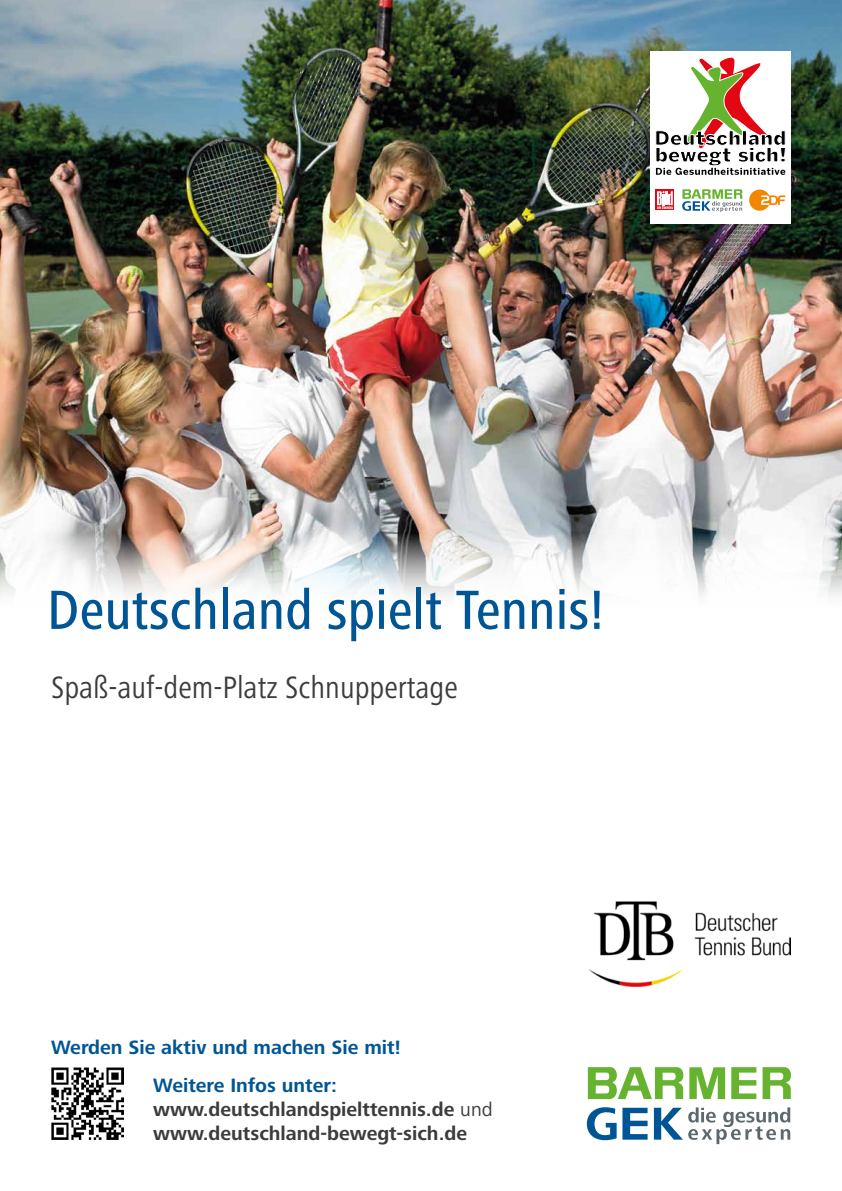
<style>
.page{position:relative;width:842px;height:1191px;background:#fff}
.page>*{position:absolute;margin:0;border:0;box-sizing:border-box;transform-origin:0 0}
.t1{font:500 condensed 57.1px "Frutiger Next Pro";color:#005694}
.t2{font:condensed 32px "Frutiger Next Pro";color:#3c3c3b}
.t3{font:700 20px/24px "Frutiger Next Pro";color:#3c3c3b}
.t4{font:700 20px "Frutiger Next Pro";color:#005694}
.s1{color:#005694}
.s2{font-weight:400}
</style>
<div class="page">
<img style="left:0;top:0;width:842px;height:596px">
<svg style="left:762px;top:1067px;width:29px;height:32px"></svg>
<svg style="left:731px;top:1067px;width:25px;height:32px"></svg>
<svg style="left:689px;top:1067px;width:36px;height:32px"></svg>
<svg style="left:588px;top:1067px;width:95px;height:32px"></svg>
<svg style="left:587px;top:1107px;width:60px;height:33px"></svg>
<svg style="left:654px;top:1107px;width:136px;height:37px"></svg>
<div style="left:651px;top:51px;width:140px;height:172px;background:#fff"></div>
<svg style="left:655px;top:57px;width:131px;height:118px"></svg>
<div style="left:656px;top:189px;width:18px;height:21px;background:#e30613"></div>
<svg style="left:657px;top:191px;width:16px;height:18px"></svg>
<svg style="left:749px;top:189px;width:36px;height:22px"></svg>
<svg style="left:682px;top:189px;width:60px;height:23px"></svg>
<img style="left:588px;top:901px;width:203px;height:85px">
<img style="left:51px;top:1067px;width:73px;height:73px">
<h1 class="t1" style="left:47px;top:577px;width:559px">Deutschland spielt Tennis!</h1>
<h2 class="t2" style="left:51px;top:669px;width:408px">Spaß-auf-dem-Platz Schnuppertage</h2>
<p class="t4" style="left:51px;top:1036px;width:351px">Werden Sie aktiv und machen Sie mit!</p>
<p class="t3" style="left:153px;top:1073px;width:341px"><span class="s1">Weitere Infos unter: </span>www.deutschlandspielttennis.de <span class="s2">und </span>www.deutschland-bewegt-sich.de</p>
</div>
